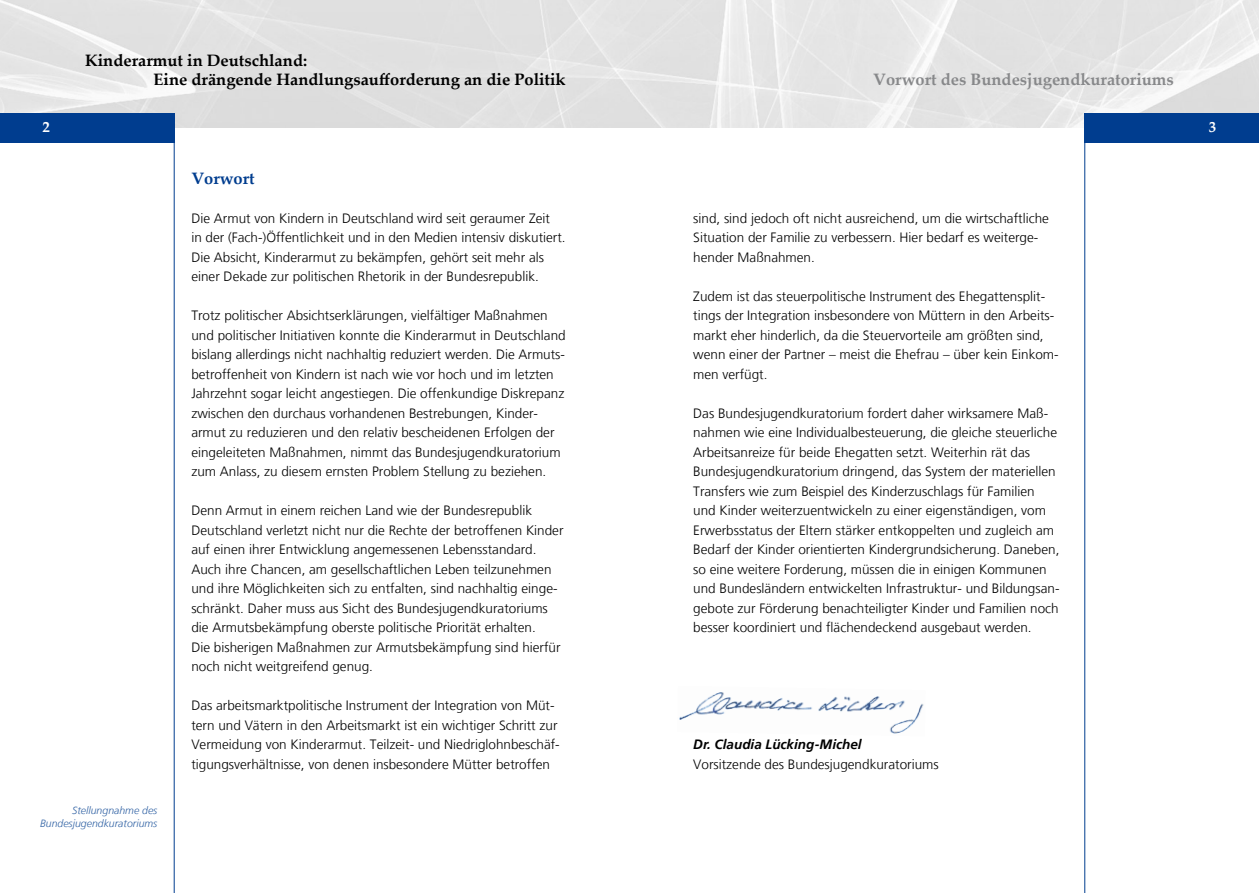
<style>
.page{position:relative;width:1259px;height:893px;background:#fff}
.page>*{position:absolute;margin:0;border:0;box-sizing:border-box;transform-origin:0 0}
.t1{font:700 16.5px/19.5px "Palatino Linotype";color:#000}
.t2{font:700 16.5px "Palatino Linotype";color:#87888a}
.t3{font:700 16.5px "Palatino Linotype";color:#003d8f}
.t4{font:700 15px "Palatino Linotype";color:#fff}
.t5{font:300 13.5px/19.5px "Frutiger LT";color:#000}
.t6{font:italic 700 13.5px "Frutiger LT";color:#000}
.t7{font:italic 300 10.5px/13.5px "Frutiger LT";color:#3364a5;text-align:right}
</style>
<div class="page">
<img style="left:0;top:0;width:1259px;height:128px">
<img style="left:679px;top:692px;width:245px;height:42px">
<hr style="left:1084px;top:118px;width:1px;height:775px;background:#003d8f">
<div style="left:1084px;top:113px;width:175px;height:29px;background:#003d8f"></div>
<hr style="left:174px;top:119px;width:1px;height:774px;background:#003d8f">
<div style="left:0;top:113px;width:174px;height:29px;background:#003d8f"></div>
<p class="t4" style="left:43px;top:116px;width:9px">2</p>
<p class="t1" style="left:154px;top:50px;width:414px;text-indent:-68px">Kinderarmut in Deutschland:<br>Eine drängende Handlungsaufforderung an die Politik</p>
<p class="t3" style="left:191px;top:166px;width:65px">Vorwort</p>
<p class="t5" style="left:191px;top:208px;width:376px">Die Armut von Kindern in Deutschland wird seit geraumer Zeit<br>in der (Fach-)Öffentlichkeit und in den Medien intensiv diskutiert.<br>Die Absicht, Kinderarmut zu bekämpfen, gehört seit mehr als einer Dekade zur politischen Rhetorik in der Bundesrepublik.</p>
<p class="t5" style="left:191px;top:306px;width:376px">Trotz politischer Absichtserklärungen, vielfältiger Maßnahmen und politischer Initiativen konnte die Kinderarmut in Deutschland bislang allerdings nicht nachhaltig reduziert werden. Die Armuts&shy;betroffenheit von Kindern ist nach wie vor hoch und im letzten Jahrzehnt sogar leicht angestiegen. Die offenkundige Diskrepanz zwischen den durchaus vorhandenen Bestrebungen, Kinder&shy;armut zu reduzieren und den relativ bescheidenen Erfolgen der eingeleiteten Maßnahmen, nimmt das Bundesjugendkuratorium zum Anlass, zu diesem ernsten Problem Stellung zu beziehen.</p>
<p class="t5" style="left:191px;top:501px;width:374px">Denn Armut in einem reichen Land wie der Bundesrepublik Deutschland verletzt nicht nur die Rechte der betroffenen Kinder auf einen ihrer Entwicklung angemessenen Lebensstandard.<br>Auch ihre Chancen, am gesellschaftlichen Leben teilzunehmen und ihre Möglichkeiten sich zu entfalten, sind nachhaltig einge&shy;schränkt. Daher muss aus Sicht des Bundesjugendkuratoriums die Armutsbekämpfung oberste politische Priorität erhalten.<br>Die bisherigen Maßnahmen zur Armutsbekämpfung sind hierfür noch nicht weitgreifend genug.</p>
<p class="t5" style="left:191px;top:696px;width:370px">Das arbeitsmarktpolitische Instrument der Integration von Müt&shy;tern und Vätern in den Arbeitsmarkt ist ein wichtiger Schritt zur Vermeidung von Kinderarmut. Teilzeit- und Niedriglohnbeschäf&shy;tigungsverhältnisse, von denen insbesondere Mütter betroffen</p>
<p class="t7" style="left:40px;top:803px;width:119px">Stellungnahme des<br>Bundesjugendkuratoriums</p>
<p class="t2" style="left:873px;top:68px;width:302px">Vorwort des Bundesjugendkuratoriums</p>
<p class="t5" style="left:693px;top:208px;width:357px">sind, sind jedoch oft nicht ausreichend, um die wirtschaftliche<br>Situation der Familie zu verbessern. Hier bedarf es weiterge&shy;hender Maßnahmen.</p>
<p class="t5" style="left:693px;top:286px;width:367px">Zudem ist das steuerpolitische Instrument des Ehegattensplit&shy;tings der Integration insbesondere von Müttern in den Arbeits&shy;markt eher hinderlich, da die Steuervorteile am größten sind, wenn einer der Partner – meist die Ehefrau – über kein Einkom&shy;men verfügt.</p>
<p class="t5" style="left:693px;top:403px;width:368px">Das Bundesjugendkuratorium fordert daher wirksamere Maß&shy;nahmen wie eine Individualbesteuerung, die gleiche steuerliche Arbeitsanreize für beide Ehegatten setzt. Weiterhin rät das Bundesjugendkuratorium dringend, das System der materiellen Transfers wie zum Beispiel des Kinderzuschlags für Familien und Kinder weiterzuentwickeln zu einer eigenständigen, vom Erwerbsstatus der Eltern stärker entkoppelten und zugleich am Bedarf der Kinder orientierten Kindergrundsicherung. Daneben, so eine weitere Forderung, müssen die in einigen Kommunen und Bundesländern entwickelten Infrastruktur- und Bildungsan&shy;gebote zur Förderung benachteiligter Kinder und Familien noch besser koordiniert und flächendeckend ausgebaut werden.</p>
<p class="t4" style="left:1209px;top:116px;width:9px">3</p>
<p class="t6" style="left:693px;top:736px;width:170px">Dr. Claudia Lücking-Michel</p>
<p class="t5" style="left:693px;top:754px;width:247px">Vorsitzende des Bundesjugendkuratoriums</p>
</div>
